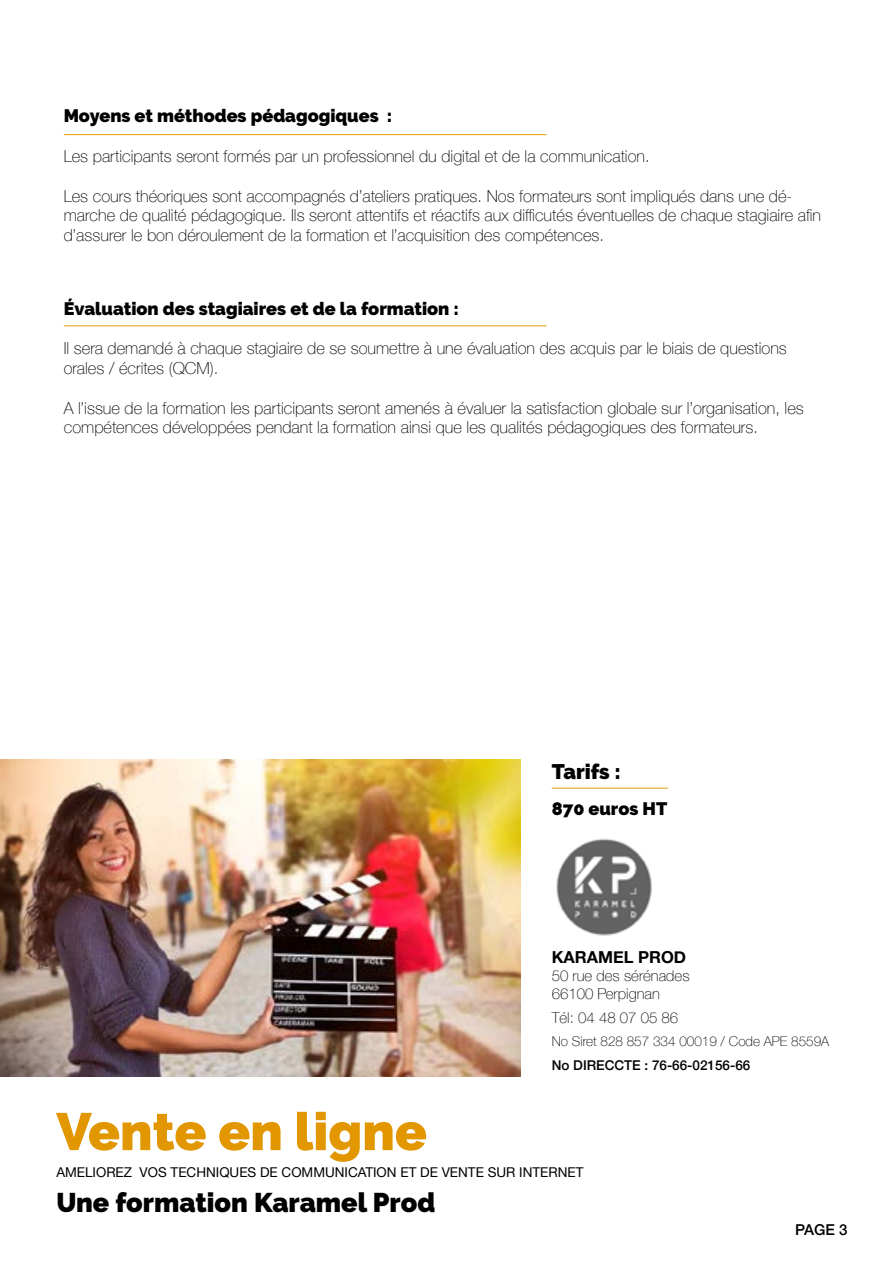
<style>
.page{position:relative;width:893px;height:1263px;background:#fff}
.page>*{position:absolute;margin:0;border:0;box-sizing:border-box;transform-origin:0 0}
.t1{font:900 52.5px "Raleway";color:#e29700}
.t2{font:900 27px "Raleway";color:#000}
.t3{font:900 21px "Raleway";color:#000}
.t4{font:900 18px "Raleway";color:#000}
.t5{font:100 16.5px/19.8px "Helvetica Neue";color:#000}
.t6{font:700 16.5px "Helvetica Neue";color:#000}
.t7{font:100 15px/18px "Helvetica Neue";color:#000}
.t8{font:500 15px "Helvetica Neue";color:#000}
.t9{font:13.5px "Helvetica Neue";color:#000}
.t10{font:100 13.5px "Helvetica Neue";color:#000}
.t11{font:500 13.5px "Helvetica Neue";color:#000}
</style>
<div class="page">
<hr style="left:64px;top:325px;width:482px;height:1px;background:#e29700">
<hr style="left:64px;top:134px;width:482px;height:1px;background:#e29700">
<hr style="left:552px;top:788px;width:116px;height:1px;background:#e29700">
<img style="left:556px;top:839px;width:96px;height:97px">
<img style="left:0;top:759px;width:521px;height:317px">
<p class="t4" style="left:64px;top:106px;width:330px">Moyens et méthodes pédagogiques :</p>
<p class="t5" style="left:64px;top:146px;width:587px">Les participants seront formés par un professionnel du digital et de la communication.</p>
<p class="t5" style="left:64px;top:185px;width:759px">Les cours théoriques sont accompagnés d’ateliers pratiques. Nos formateurs sont impliqués dans une dé&shy;marche de qualité pédagogique. Ils seront attentifs et réactifs aux difficutés éventuelles de chaque stagiaire afin d’assurer le bon déroulement de la formation et l’acquisition des compétences.</p>
<p class="t4" style="left:64px;top:298px;width:397px">Évaluation des stagiaires et de la formation :</p>
<p class="t5" style="left:64px;top:338px;width:725px">Il sera demandé à chaque stagiaire de se soumettre à une évaluation des acquis par le biais de questions orales / écrites (QCM).</p>
<p class="t5" style="left:64px;top:397px;width:742px">A l’issue de la formation les participants seront amenés à évaluer la satisfaction globale sur l’organisation, les compétences développées pendant la formation ainsi que les qualités pédagogiques des formateurs.</p>
<p class="t3" style="left:552px;top:759px;width:71px">Tarifs :</p>
<p class="t4" style="left:552px;top:798px;width:117px">870 euros HT</p>
<p class="t6" style="left:552px;top:944px;width:136px">KARAMEL PROD</p>
<p class="t7" style="left:552px;top:966px;width:139px">50 rue des sérénades<br>66100 Perpignan</p>
<p class="t7" style="left:552px;top:1008px;width:128px">Tél: 04 48 07 05 86</p>
<p class="t10" style="left:552px;top:1030px;width:279px">No Siret 828 857 334 00019 / Code APE 8559A</p>
<p class="t11" style="left:552px;top:1054px;width:200px">No DIRECCTE : 76-66-02156-66</p>
<h1 class="t1" style="left:56px;top:1101px;width:372px">Vente en ligne</h1>
<p class="t9" style="left:56px;top:1162px;width:529px">AMELIOREZ VOS TECHNIQUES DE COMMUNICATION ET DE VENTE SUR INTERNET</p>
<h2 class="t2" style="left:56px;top:1187px;width:380px">Une formation Karamel Prod</h2>
<p class="t8" style="left:795px;top:1218px;width:54px">PAGE 3</p>
</div>
